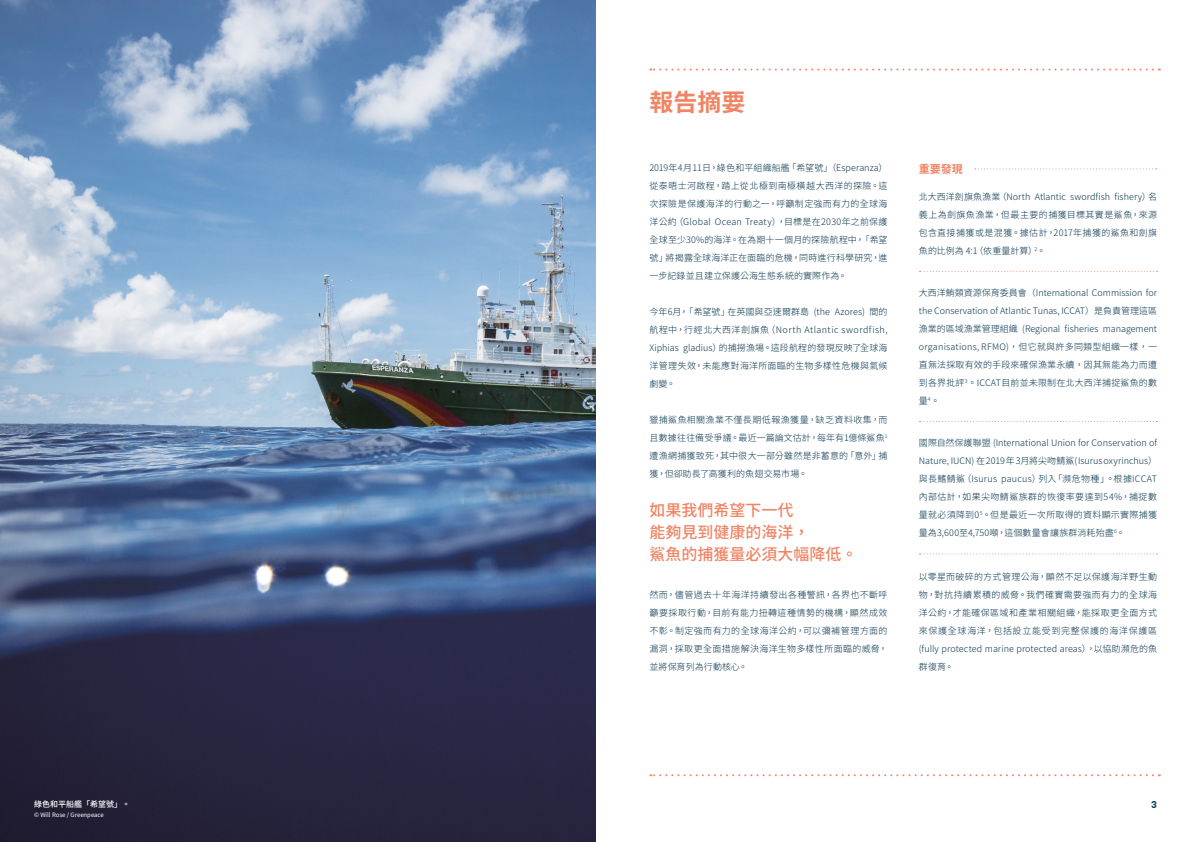
<style>
.page{position:relative;width:1191px;height:842px;background:#fff}
.page>*{position:absolute;margin:0;border:0;box-sizing:border-box;transform-origin:0 0}
.t1{font:700 24px "Noto Sans CJ Ktc";color:#f08464}
.t2{font:500 16px/22px "Noto Sans CJ Ktc";color:#f08464}
.t3{font:700 11px "Noto Sans CJ Ktc";color:#f08464}
.t4{font:10px "Sanctuary LC";color:#044461}
.t5{font:300 9px/18px "Noto Sans CJ Ktc";letter-spacing:.02em;color:#04324b;text-align:justify}
.t6{font:500 8px "Noto Sans CJ Ktc";color:#fff}
.t7{font:6px "Noto Sans CJ Ktc";color:#fff}
</style>
<div class="page">
<img style="left:0;top:0;width:596px;height:842px">
<svg style="left:650px;top:69px;width:502px;height:2px"></svg>
<svg style="left:919px;top:271px;width:238px;height:1px"></svg>
<svg style="left:974px;top:168px;width:182px;height:1px"></svg>
<svg style="left:919px;top:421px;width:238px;height:1px"></svg>
<svg style="left:919px;top:553px;width:238px;height:1px"></svg>
<svg style="left:650px;top:774px;width:502px;height:2px"></svg>
<p class="t6" style="left:34px;top:800px;width:97px">綠色和平船艦「希望號」。</p>
<p class="t7" style="left:34px;top:811px;width:71px">© Will Rose / Greenpeace</p>
<h1 class="t1" style="left:649px;top:89px;width:97px">報告摘要</h1>
<p class="t5" style="left:649px;top:159px;width:240px">2019年4 月 11 日，綠色和平組織船艦「希望號」（Esperanza）從泰晤士河啟程，踏上從北極到南極橫越大西洋的探險。這次探險是保護海洋的行動之一，呼籲制定強而有力的全球海洋公約（Global Ocean Treaty），目標是在2030年之前保護全球至少30%的海洋。在為期十一個月的探險航程中，「希望號」將揭露全球海洋正在面臨的危機，同時進行科學研究，進一步記錄並且建立保護公海生態系統的實際作為。</p>
<p class="t5" style="left:649px;top:303px;width:240px">今年6月，「希望號」在英國與亞速爾群島 (the Azores) 間的航程中，行經北大西洋劍旗魚（North Atlantic swordfish, Xiphias gladius）的捕撈漁場。這段航程的發現反映了全球海洋管理失效，未能應對海洋所面臨的生物多樣性危機與氣候劇變。</p>
<p class="t5" style="left:649px;top:411px;width:240px">獵捕鯊魚相關漁業不僅長期低報漁獲量，缺乏資料收集，而且數據往往備受爭議。最近一篇論文估計，每年有1億條鯊魚<sup>1</sup>遭漁網捕獲致死，其中很大一部分雖然是非蓄意的「意外」捕獲，但卻助長了高獲利的魚翅交易市場。</p>
<h2 class="t2" style="left:649px;top:500px;width:209px">如果我們希望下一代<br>能夠見到健康的海洋，<br>鯊魚的捕獲量必須大幅降低。</h2>
<p class="t5" style="left:649px;top:586px;width:240px">然而，儘管過去十年海洋持續發出各種警訊，各界也不斷呼籲要採取行動，目前有能力扭轉這種情勢的機構，顯然成效不彰。制定強而有力的全球海洋公約，可以彌補管理方面的漏洞，採取更全面措施解決海洋生物多樣性所面臨的威脅，並將保育列為行動核心。</p>
<p class="t3" style="left:919px;top:163px;width:45px">重要發現</p>
<p class="t5" style="left:919px;top:188px;width:240px">北大西洋劍旗魚漁業（North Atlantic swordfish fishery）名義上為劍旗魚漁業，但最主要的捕獲目標其實是鯊魚，來源包含直接捕獲或是混獲。據估計，2017年捕獲的鯊魚和劍旗魚的比例為 4:1（依重量計算）<sup>2</sup>。</p>
<p class="t5" style="left:919px;top:283px;width:240px">大西洋鮪類資源保育委員會（International Commission for the Conservation of Atlantic Tunas, ICCAT）是負責管理這區漁業的區域漁業管理組織 (Regional fisheries management organisations, RFMO)，但它就與許多同類型組織一樣，一直無法採取有效的手段來確保漁業永續，因其無能為力而遭到各界批評<sup>3</sup>。ICCAT目前並未限制在北大西洋捕捉鯊魚的數量<sup>4</sup>。</p>
<p class="t5" style="left:919px;top:434px;width:240px">國際自然保護聯盟 (International Union for Conservation of Nature, IUCN) 在 2019 年 3月將尖吻鯖鯊( Isurus oxyrinchus）與長鰭鯖鯊（Isurus paucus）列入「瀕危物種」。根據ICCAT內部估計，如果尖吻鯖鯊族群的恢復率要達到54%，捕捉數量就必須降到0<sup>5</sup>。但是最近一次所取得的資料顯示實際捕獲量為3,600至4,750噸，這個數量會讓族群消耗殆盡<sup>6</sup>。</p>
<p class="t5" style="left:919px;top:568px;width:240px">以零星而破碎的方式管理公海，顯然不足以保護海洋野生動物，對抗持續累積的威脅。我們確實需要強而有力的全球海洋公約，才能確保區域和產業相關組織，能採取更全面方式來保護全球海洋，包括設立能受到完整保護的海洋保護區(fully protected marine protected areas），以協助瀕危的魚群復育。</p>
<p class="t4" style="left:1151px;top:798px;width:7px">3</p>
</div>
